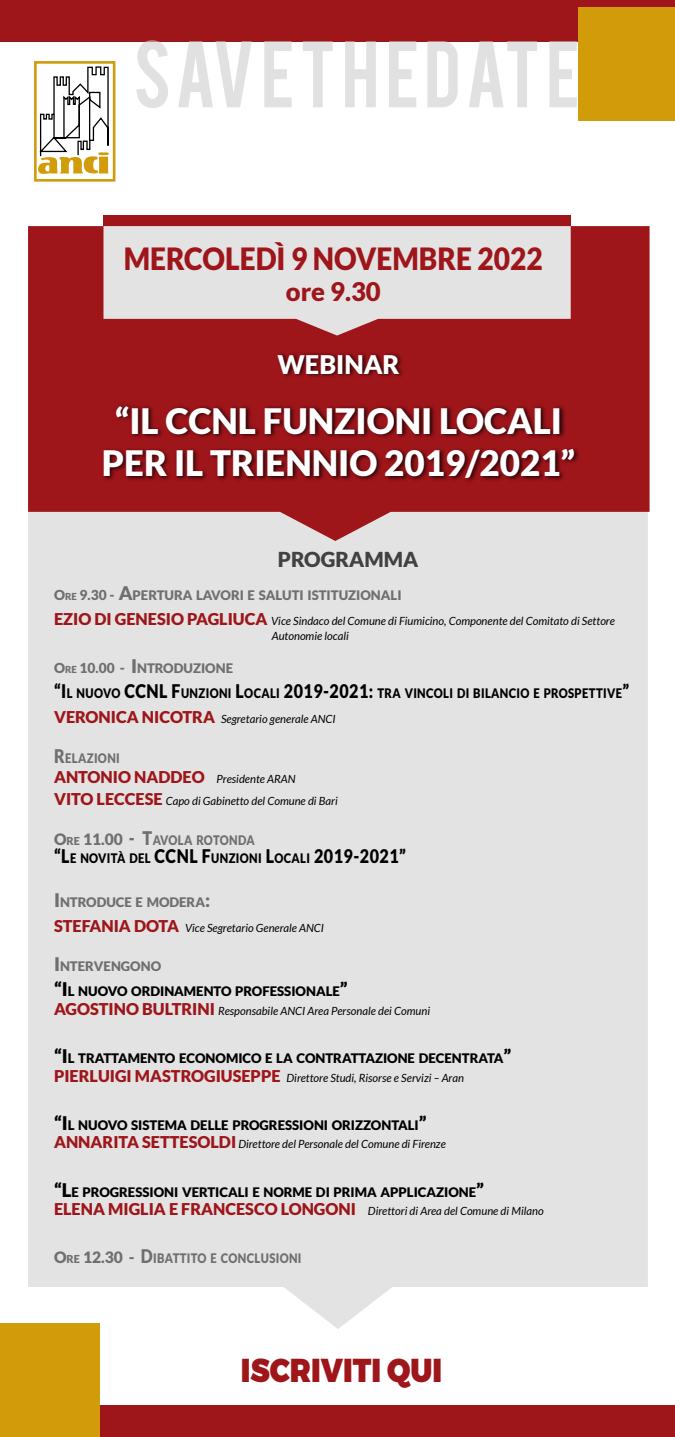
<style>
.page{position:relative;width:675px;height:1437px;background:#fff}
.page>*{position:absolute;margin:0;border:0;box-sizing:border-box;transform-origin:0 0}
.t1{font:74.38px "Bebas";letter-spacing:.065em;color:rgb(205 205 205/.59);scale:.96 1}
.t2{font:900 35px/42px "Lato";color:#fff;text-align:center}
.t3{font:900 33.12px "Montserrat";color:#9e151a;scale:.88 1}
.t4{font:900 30.62px "Lato";color:#9e151a;scale:.92 1}
.t5{font:900 25.62px "Lato";color:#9e151a}
.t6{font:900 25.62px "Lato";color:#fff}
.t7{font:900 20.62px "Lato";color:#414042}
.t8{font:900 16.25px "Lato";color:#9e151a}
.t9{font:900 13.12px/25px "Lato";color:#000}
.t10{font:900 13.12px/25px "Lato";letter-spacing:.03em;color:#000;scale:.86 1}
.t11{font:900 13.12px "Lato";color:#706f6f}
.t12{font:900 13.12px "Lato";letter-spacing:.03em;color:#706f6f;scale:.86 1}
.t13{font:italic 11.25px/15px "Lato";color:#000}
.s1{font-size:13.75px}
.s2{font-size:9.62px}
.s3{font-size:18.75px}
.s4{font-weight:900;font-style:normal;font-size:16.25px;color:#9e151a}
.s5{font-size:13.75px;color:#706f6f}
.s6{font-size:9.62px;color:#706f6f}
.s7{font-size:18.75px;color:#706f6f}
.s8{color:#706f6f}
.s9{font-size:15.62px;color:#706f6f}
.s10{font-size:10.94px;color:#706f6f}
.s11{font-size:15.62px}
.s12{font-size:10.94px}
</style>
<div class="page">
<div style="left:28px;top:541px;width:620px;height:788px;background:#e3e3e3"></div>
<div style="left:0;top:0;width:675px;height:41px;background:#9e151a"></div>
<div style="left:579px;top:8px;width:96px;height:113px;background:#d29b0a"></div>
<svg style="left:28px;top:226px;width:622px;height:315px;background:#b55a5d"></svg>
<div style="left:137px;top:335px;width:397px;height:9px;background:#9e151a"></div>
<svg style="left:103px;top:226px;width:468px;height:109px;background:#d8c4c5"></svg>
<div style="left:104px;top:216px;width:467px;height:10px;background:#9e151a"></div>
<div style="left:34px;top:61px;width:81px;height:121px;background:#fff;border:3px solid #d29b0a"></div>
<svg style="left:38px;top:66px;width:71px;height:108px"></svg>
<div style="left:1px;top:1405px;width:674px;height:31px;background:#9e151a"></div>
<img style="left:36px;top:347px;width:608px;height:174px">
<div style="left:0;top:1323px;width:100px;height:113px;background:#d29b0a"></div>
<h1 class="t1" style="left:133px;top:20px;width:467px">SAVETHEDATE</h1>
<h3 class="t4" style="left:124px;top:241px;width:457px">MERCOLEDÌ 9 NOVEMBRE 2022</h3>
<h3 class="t5" style="left:286px;top:277px;width:96px">ore 9.30</h3>
<h3 class="t6" style="left:277px;top:349px;width:124px">WEBINAR</h3>
<h2 class="t2" style="left:102px;top:399px;width:475px">“IL CCNL FUNZIONI LOCALI<br>PER IL TRIENNIO 2019/2021”</h2>
<h3 class="t7" style="left:278px;top:547px;width:142px">PROGRAMMA</h3>
<p class="t11" style="left:54px;top:587px;width:349px"><span class="s1">O</span><span class="s2">RE</span> <span class="s1">9.30 -</span> <span class="s3">A</span>PERTURA LAVORI E SALUTI ISTITUZIONALI</p>
<p class="t13" style="left:272px;top:613px;width:345px;text-indent:-218px"><span class="s4">EZIO DI GENESIO PAGLIUCA</span> Vice Sindaco del Comune di Fiumicino, Componente del Comitato di Settore<br>Autonomie locali</p>
<p class="t10" style="left:54px;top:655px;width:670px"><span class="s5">O</span><span class="s6">RE</span> <span class="s5">10.00 -</span> <span class="s7">I</span><span class="s8">NTRODUZIONE<br></span><span class="s3">“I</span>L NUOVO <span class="s3">CCNL F</span>UNZIONI <span class="s3">L</span>OCALI <span class="s3">2019-2021:</span> TRA VINCOLI DI BILANCIO E PROSPETTIVE<span class="s3">”</span></p>
<p class="t13" style="left:54px;top:711px;width:283px"><span class="s4">VERONICA NICOTRA</span> Segretario generale ANCI</p>
<p class="t12" style="left:54px;top:750px;width:78px"><span class="s3">R</span>ELAZIONI</p>
<h3 class="t8" style="left:54px;top:767px;width:152px">ANTONIO NADDEO</h3>
<p class="t13" style="left:54px;top:768px;width:285px;line-height:21.2px;text-indent:163px">Presidente ARAN<br><span class="s4">VITO LECCESE</span> Capo di Gabinetto del Comune di Bari</p>
<p class="t10" style="left:54px;top:830px;width:411px;line-height:18.8px"><span class="s9">O</span><span class="s10">RE</span> <span class="s9">11.00</span> <span class="s7">- T</span><span class="s8">AVOLA ROTONDA<br></span><span class="s3">“L</span>E NOVITÀ DEL <span class="s3">CCNL F</span>UNZIONI <span class="s3">L</span>OCALI <span class="s3">2019-2021”</span></p>
<p class="t11" style="left:54px;top:894px;width:158px"><span class="s3">I</span>NTRODUCE E MODERA<span class="s3">:</span></p>
<p class="t13" style="left:54px;top:920px;width:272px"><span class="s4">STEFANIA DOTA</span> Vice Segretario Generale ANCI</p>
<p class="t9" style="left:54px;top:953px;width:295px"><span class="s7">I</span><span class="s8">NTERVENGONO<br></span><span class="s3">“I</span>L NUOVO ORDINAMENTO PROFESSIONALE<span class="s3">”</span></p>
<p class="t13" style="left:54px;top:1003px;width:378px"><span class="s4">AGOSTINO BULTRINI</span> Responsabile ANCI Area Personale dei Comuni</p>
<p class="t9" style="left:54px;top:1045px;width:459px"><span class="s3">“I</span>L TRATTAMENTO ECONOMICO E LA CONTRATTAZIONE DECENTRATA<span class="s3">”</span></p>
<p class="t13" style="left:54px;top:1070px;width:411px"><span class="s4">PIERLUIGI MASTROGIUSEPPE</span> Direttore Studi, Risorse e Servizi – Aran</p>
<p class="t9" style="left:54px;top:1112px;width:374px"><span class="s3">“I</span>L NUOVO SISTEMA DELLE PROGRESSIONI ORIZZONTALI<span class="s3">”</span></p>
<p class="t13" style="left:54px;top:1137px;width:393px"><span class="s4">ANNARITA SETTESOLDI</span> Direttore del Personale del Comune di Firenze</p>
<p class="t9" style="left:54px;top:1178px;width:431px"><span class="s3">“L</span>E PROGRESSIONI VERTICALI E NORME DI PRIMA APPLICAZIONE<span class="s3">”</span></p>
<h3 class="t8" style="left:54px;top:1199px;width:304px">ELENA MIGLIA E FRANCESCO LONGONI</h3>
<p class="t13" style="left:368px;top:1203px;width:177px">Direttori di Area del Comune di Milano</p>
<p class="t12" style="left:54px;top:1250px;width:289px"><span class="s11">O</span><span class="s12">RE</span> <span class="s11">12.30 -</span> <span class="s3">D</span>IBATTITO E CONCLUSIONI</p>
<h3 class="t3" style="left:241px;top:1349px;width:230px">ISCRIVITI QUI</h3>
</div>
